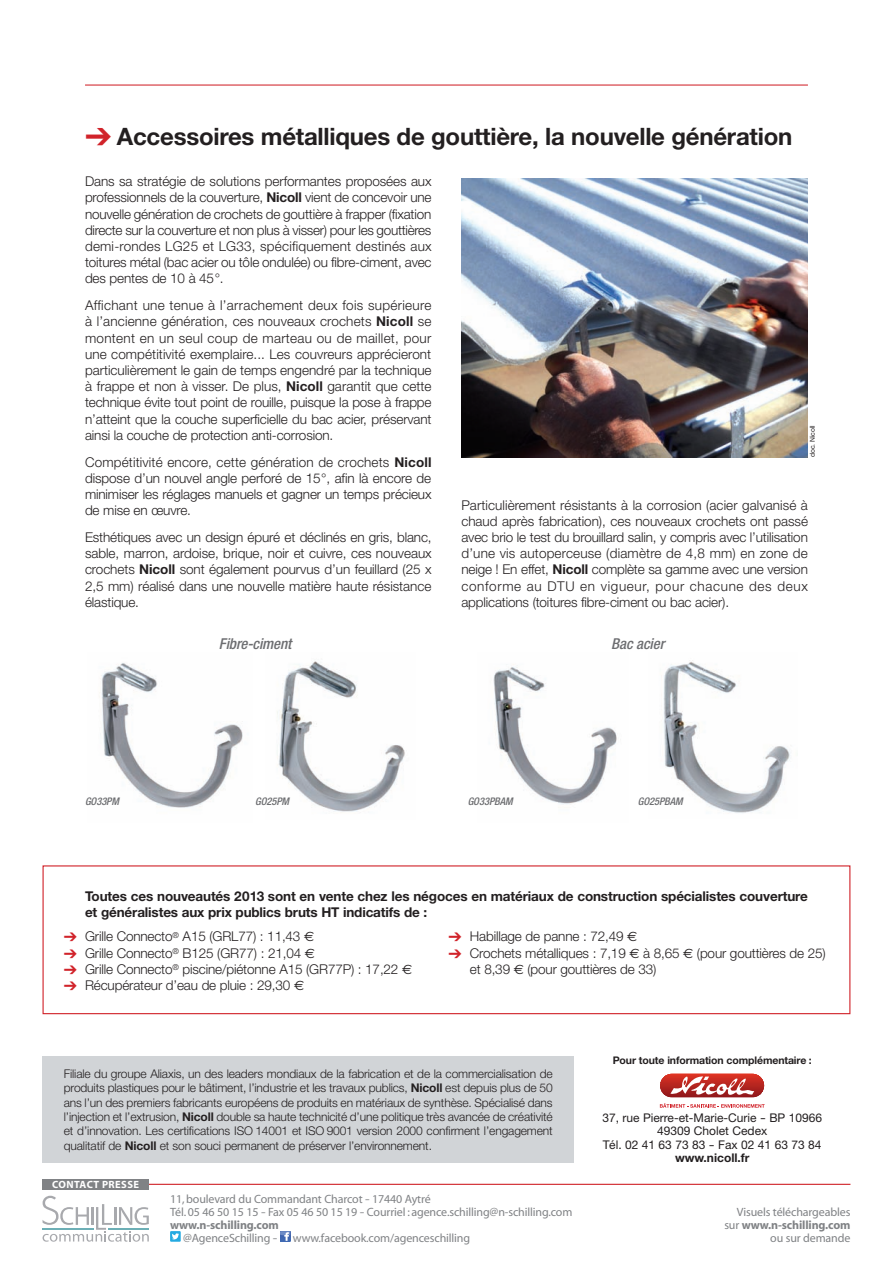
<style>
.page{position:relative;width:893px;height:1263px;background:#fff}
.page>*{position:absolute;margin:0;border:0;box-sizing:border-box;transform-origin:0 0}
.t1{font:700 24px "Helvetica Neue";letter-spacing:-.01em;color:#231f20}
.t2{font:italic 500 condensed 15px "Helvetica Neue";letter-spacing:-.005em;color:#6c6d70}
.t3{font:300 13.5px/16.2px "Helvetica Neue";letter-spacing:-.01em;color:#231f20;text-align:justify}
.t4{font:700 13.5px/16.2px "Helvetica Neue";letter-spacing:-.01em;color:#231f20}
.t5{font:300 12px/14.4px "Helvetica Neue";letter-spacing:-.01em;color:#231f20;text-align:justify}
.t6{font:12px/12.8px "Myriad";letter-spacing:-.01em;color:#808285;text-align:right}
.t7{font:12px/13.5px "Helvetica Neue";color:#231f20;text-align:center}
.t8{font:700 12px "Myriad";letter-spacing:-.01em;color:#808285}
.t9{font:700 12px "Helvetica Neue";color:#231f20}
.t10{font:700 10.5px "Helvetica Neue";letter-spacing:-.01em;color:#231f20}
.t11{font:italic 500 condensed 10.5px "Helvetica Neue";letter-spacing:-.005em;color:#6c6d70}
.t12{font:700 10.5px "Myriad";letter-spacing:.04em;color:#fff}
.t13{font:6.75px "Helvetica Neue";letter-spacing:-.005em;color:#231f20}
.s1{color:#d1232a}
.s2{font-weight:700}
.s3{font-family:"Euro Sans";font-weight:400}
</style>
<div class="page">
<div style="left:43px;top:865px;width:807px;height:149px;border:1px solid #d1232a"></div>
<svg style="left:43px;top:1196px;width:106px;height:46px"></svg>
<hr style="left:43px;top:1184px;width:807px;height:1px;background:#d1232a">
<div style="left:43px;top:1179px;width:106px;height:10px;background:#808285"></div>
<div style="left:170px;top:1231px;width:11px;height:11px;background:#24aae1"></div>
<svg style="left:172px;top:1233px;width:7px;height:6px"></svg>
<svg style="left:280px;top:1231px;width:11px;height:11px"></svg>
<div style="left:43px;top:1057px;width:531px;height:106px;background:#d1d4d7"></div>
<svg style="left:660px;top:1074px;width:104px;height:23px"></svg>
<svg style="left:660px;top:1103px;width:105px;height:5px"></svg>
<hr style="left:85px;top:85px;width:723px;height:1px;background:#d1232a">
<img style="left:461px;top:179px;width:347px;height:278px">
<img style="left:663px;top:660px;width:127px;height:153px">
<img style="left:277px;top:661px;width:128px;height:152px">
<img style="left:493px;top:664px;width:124px;height:140px">
<img style="left:101px;top:663px;width:142px;height:145px">
<h1 class="t1" style="left:85px;top:128px;width:709px"><span class="s1">➔</span> Accessoires métalliques de gouttière, la nouvelle génération</h1>
<p class="t3" style="left:85px;top:174px;width:348px">Dans sa stratégie de solutions performantes proposées aux professionnels de la couverture, <span class="s2">Nicoll</span> vient de concevoir une nouvelle génération de crochets de gouttière à frapper (fixation directe sur la couverture et non plus à visser) pour les gouttières demi-rondes LG25 et LG33, spécifiquement destinés aux toitures métal (bac acier ou tôle ondulée) ou fibre-ciment, avec des pentes de 10 à 45°.</p>
<p class="t3" style="left:85px;top:298px;width:348px">Affichant une tenue à l’arrachement deux fois supérieure à l’ancienne génération, ces nouveaux crochets <span class="s2">Nicoll</span> se montent en un seul coup de marteau ou de maillet, pour une compétitivité exemplaire... Les couvreurs apprécieront particulièrement le gain de temps engendré par la technique à frappe et non à visser. De plus, <span class="s2">Nicoll</span> garantit que cette technique évite tout point de rouille, puisque la pose à frappe n’atteint que la couche superficielle du bac acier, préservant ainsi la couche de protection anti-corrosion.</p>
<p class="t3" style="left:85px;top:455px;width:348px">Compétitivité encore, cette génération de crochets <span class="s2">Nicoll </span>dispose d’un nouvel angle perforé de 15°, afin là encore de minimiser les réglages manuels et gagner un temps précieux de mise en œuvre.</p>
<p class="t3" style="left:85px;top:530px;width:348px">Esthétiques avec un design épuré et déclinés en gris, blanc, sable, marron, ardoise, brique, noir et cuivre, ces nouveaux crochets <span class="s2">Nicoll</span> sont également pourvus d’un feuillard (25 x 2,5 mm) réalisé dans une nouvelle matière haute résistance élastique.</p>
<p class="t13" style="left:810px;top:457px;width:33px;rotate:-90deg">doc. Nicoll</p>
<p class="t3" style="left:461px;top:498px;width:348px">Particulièrement résistants à la corrosion (acier galvanisé à chaud après fabrication), ces nouveaux crochets ont passé avec brio le test du brouillard salin, y compris avec l’utilisation d’une vis autoperceuse (diamètre de 4,8 mm) en zone de neige ! En effet, <span class="s2">Nicoll</span> complète sa gamme avec une version conforme au DTU en vigueur, pour chacune des deux applications (toitures fibre-ciment ou bac acier).</p>
<p class="t2" style="left:219px;top:638px;width:74px">Fibre-ciment</p>
<p class="t2" style="left:611px;top:638px;width:55px">Bac acier</p>
<p class="t11" style="left:85px;top:797px;width:36px">GO33PM</p>
<p class="t11" style="left:255px;top:797px;width:36px">GO25PM</p>
<p class="t11" style="left:468px;top:797px;width:46px">GO33PBAM</p>
<p class="t11" style="left:638px;top:797px;width:46px">GO25PBAM</p>
<p class="t4" style="left:85px;top:889px;width:724px">Toutes ces nouveautés 2013 sont en vente chez les négoces en matériaux de construction spécialistes couverture et généralistes aux prix publics bruts HT indicatifs de :</p>
<p class="t3" style="left:64px;top:930px;width:252px"><span class="s1">➔</span> Grille Connecto<sup>®</sup> A15 (GRL77) : 11,43 <span class="s3">€</span></p>
<p class="t3" style="left:64px;top:946px;width:253px"><span class="s1">➔</span> Grille Connecto<sup>®</sup> B125 (GR77) : 21,04 <span class="s3">€</span></p>
<p class="t3" style="left:64px;top:962px;width:350px"><span class="s1">➔</span> Grille Connecto<sup>®</sup> piscine/piétonne A15 (GR77P) : 17,22 <span class="s3">€</span></p>
<p class="t3" style="left:64px;top:978px;width:242px"><span class="s1">➔</span> Récupérateur d’eau de pluie : 29,30 <span class="s3">€</span></p>
<p class="t3" style="left:449px;top:930px;width:190px"><span class="s1">➔</span> Habillage de panne : 72,49 <span class="s3">€</span></p>
<p class="t3" style="left:470px;top:946px;width:357px;text-indent:-21px"><span class="s1">➔</span> Crochets métalliques : 7,19 <span class="s3">€</span> à 8,65 <span class="s3">€</span> (pour gouttières de 25) et 8,39 <span class="s3">€</span> (pour gouttières de 33)</p>
<p class="t5" style="left:64px;top:1067px;width:491px">Filiale du groupe Aliaxis, un des leaders mondiaux de la fabrication et de la commercialisation de produits plastiques pour le bâtiment, l’industrie et les travaux publics, <span class="s2">Nicoll</span> est depuis plus de 50 ans l’un des premiers fabricants européens de produits en matériaux de synthèse. Spécialisé dans l’injection et l’extrusion, <span class="s2">Nicoll</span> double sa haute technicité d’une politique très avancée de créativité et d’innovation. Les certifications ISO 14001 et ISO 9001 version 2000 confirment l’engagement qualitatif de <span class="s2">Nicoll</span> et son souci permanent de préserver l’environnement.</p>
<p class="t12" style="left:52px;top:1180px;width:88px">CONTACT PRESSE</p>
<p class="t6" style="left:170px;top:1194px;width:404px;text-align:left">11, boulevard du Commandant Charcot - 17440 Aytré<br>Tél. 05 46 50 15 15 - Fax 05 46 50 15 19 - Courriel : agence.schilling@n-schilling.com</p>
<p class="t8" style="left:170px;top:1220px;width:110px">www.n-schilling.com</p>
<p class="t6" style="left:183px;top:1232px;width:96px">@AgenceSchilling -</p>
<p class="t6" style="left:293px;top:1232px;width:179px">www.facebook.com/agenceschilling</p>
<p class="t10" style="left:613px;top:1057px;width:201px">Pour toute information complémentaire :</p>
<p class="t7" style="left:602px;top:1112px;width:221px">37, rue Pierre-et-Marie-Curie - BP 10966<br>49309 Cholet Cedex<br>Tél. 02 41 63 73 83 - Fax 02 41 63 73 84</p>
<p class="t9" style="left:675px;top:1154px;width:76px">www.nicoll.fr</p>
<p class="t6" style="left:724px;top:1207px;width:128px">Visuels téléchargeables sur <span class="s2">www.n-schilling.com </span>ou sur demande</p>
</div>
